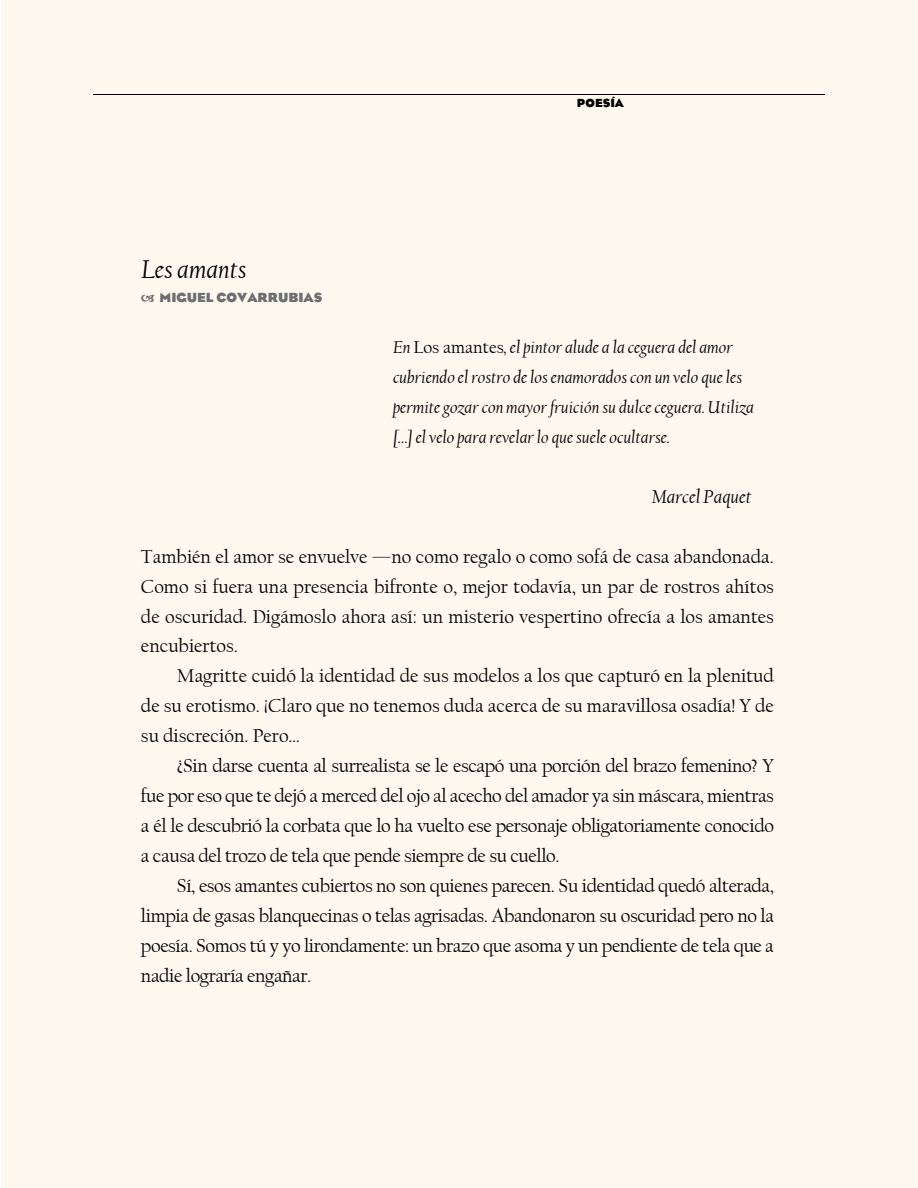
<style>
.page{position:relative;width:918px;height:1188px;background:#fff}
.page>*{position:absolute;margin:0;border:0;box-sizing:border-box;transform-origin:0 0}
.t1{font:italic 27px "Californian FB";color:#000}
.t2{font:19.5px/30px "Californian FB";letter-spacing:-.01em;color:#000;text-align:justify}
.t3{font:italic 19.5px "Californian FB";color:#000}
.t4{font:italic 18px/30px "Californian FB";color:#000}
.t5{font:700 13.5px "Eagle";color:#6d6e71}
.t6{font:700 12px "Eagle";color:#000}
.s1{font-style:normal}
</style>
<div class="page">
<div style="left:1px;top:0;width:917px;height:1188px;background:#fef8ef"></div>
<hr style="left:93px;top:94px;width:732px;height:1px;background:#000">
<h1 class="t1" style="left:141px;top:254px;width:107px">Les amants</h1>
<p class="t5" style="left:154px;top:290px;width:169px">D MIGUEL COVARRUBIAS</p>
<p class="t6" style="left:577px;top:96px;width:49px">POESÍA</p>
<p class="t4" style="left:393px;top:332px;width:363px">En <span class="s1">Los amantes</span>, el pintor alude a la ceguera del amor cubriendo el rostro de los enamorados con un velo que les permite gozar con mayor fruición su dulce ceguera. Utiliza […] el velo para revelar lo que suele ocultarse.</p>
<p class="t3" style="left:652px;top:485px;width:101px">Marcel Paquet</p>
<p class="t2" style="left:141px;top:541px;width:634px">También el amor se envuelve —no como regalo o como sofá de casa abandonada.<br>Como si fuera una presencia bifronte o, mejor todavía, un par de rostros ahítos de oscuridad. Digámoslo ahora así: un misterio vespertino ofrecía a los amantes encubiertos.</p>
<p class="t2" style="left:141px;top:661px;width:635px;text-indent:36px">Magritte cuidó la identidad de sus modelos a los que capturó en la plenitud de su erotismo. ¡Claro que no tenemos duda acerca de su maravillosa osadía! Y de su discreción. Pero…</p>
<p class="t2" style="left:141px;top:751px;width:635px;text-indent:36px">¿Sin darse cuenta al surrealista se le escapó una porción del brazo femenino? Y fue por eso que te dejó a merced del ojo al acecho del amador ya sin máscara, mientras a él le descubrió la corbata que lo ha vuelto ese personaje obligatoriamente conocido a causa del trozo de tela que pende siempre de su cuello.</p>
<p class="t2" style="left:141px;top:871px;width:635px;text-indent:36px">Sí, esos amantes cubiertos no son quienes parecen. Su identidad quedó alterada, limpia de gasas blanquecinas o telas agrisadas. Abandonaron su oscuridad pero no la poesía. Somos tú y yo lirondamente: un brazo que asoma y un pendiente de tela que a nadie lograría engañar.</p>
</div>
